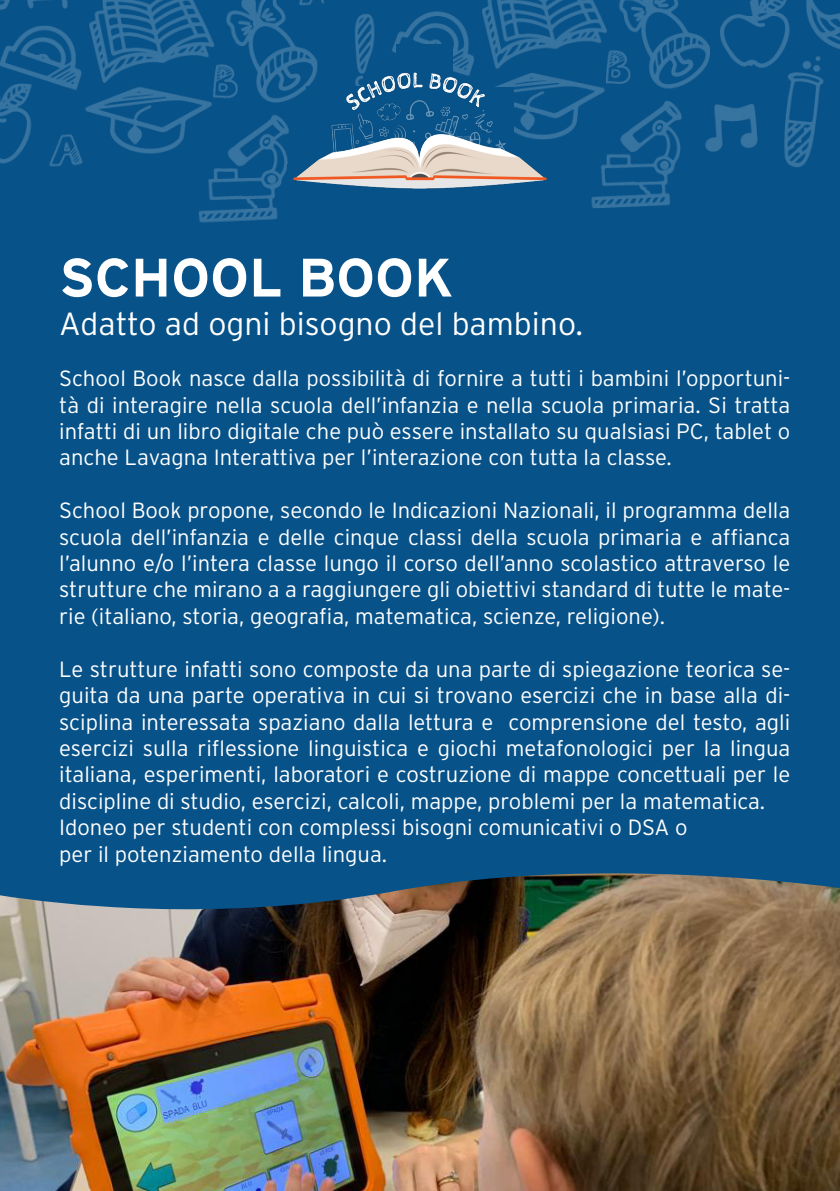
<style>
.page{position:relative;width:840px;height:1191px;background:#fff}
.page>*{position:absolute;margin:0;border:0;box-sizing:border-box;transform-origin:0 0}
.t1{font:700 54px "Interstate";color:#fff}
.t2{font:300 32px "Interstate";color:#fff}
.t3{font:300 22px/26.4px "Interstate";color:#fff;text-align:justify}
</style>
<div class="page">
<div style="left:0;top:0;width:839px;height:1191px;background:#075289"></div>
<img style="left:0;top:0;width:839px;height:223px">
<div style="left:287px;top:164px;width:260px;height:41px;background:#075289"></div>
<img style="left:265px;top:38px;width:309px;height:155px">
<img style="left:0;top:873px;width:839px;height:318px">
<p class="t1" style="left:59px;top:245px;width:395px">SCHOOL BOOK</p>
<p class="t2" style="left:59px;top:304px;width:525px">Adatto ad ogni bisogno del bambino.</p>
<p class="t3" style="left:59px;top:365px;width:732px">School Book nasce dalla possibilità di fornire a tutti i bambini l’opportuni&shy;tà di interagire nella scuola dell’infanzia e nella scuola primaria. Si tratta infatti di un libro digitale che può essere installato su qualsiasi PC, tablet o anche Lavagna Interattiva per l’interazione con tutta la classe.</p>
<p class="t3" style="left:59px;top:497px;width:732px">School Book propone, secondo le Indicazioni Nazionali, il programma della scuola dell’infanzia e delle cinque classi della scuola primaria e affianca l’alunno e/o l’intera classe lungo il corso dell’anno scolastico attraverso le strutture che mirano a a raggiungere gli obiettivi standard di tutte le mate&shy;rie (italiano, storia, geografia, matematica, scienze, religione).</p>
<p class="t3" style="left:59px;top:655px;width:732px">Le strutture infatti sono composte da una parte di spiegazione teorica se&shy;guita da una parte operativa in cui si trovano esercizi che in base alla di&shy;sciplina interessata spaziano dalla lettura e comprensione del testo, agli esercizi sulla riflessione linguistica e giochi metafonologici per la lingua italiana, esperimenti, laboratori e costruzione di mappe concettuali per le discipline di studio, esercizi, calcoli, mappe, problemi per la matematica.</p>
<p class="t3" style="left:59px;top:814px;width:629px">Idoneo per studenti con complessi bisogni comunicativi o DSA o</p>
<p class="t3" style="left:59px;top:840px;width:329px">per il potenziamento della lingua.</p>
</div>
